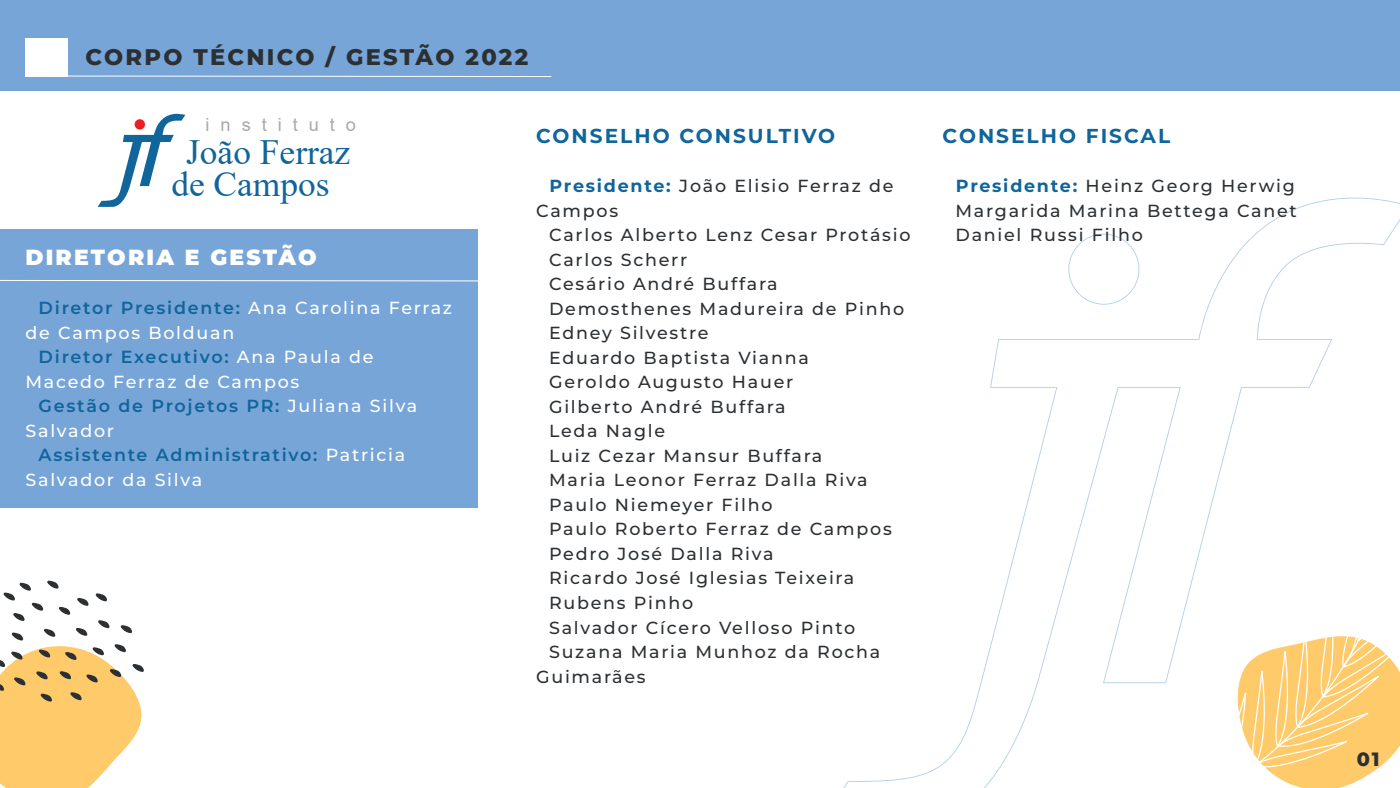
<style>
.page{position:relative;width:1400px;height:788px;background:#fff}
.page>*{position:absolute;margin:0;border:0;box-sizing:border-box;transform-origin:0 0}
.t1{font:35.44px/32.2px "Times New Roman";color:#10659a;text-align:center}
.t2{font:800 22.57px "Montserrat";letter-spacing:.1em;color:#2c3033}
.t3{font:900 21.88px "Montserrat";letter-spacing:.1em;color:#fff}
.t4{font:700 20.12px "Montserrat";letter-spacing:.1em;color:#10659a}
.t5{font:800 19.25px "Montserrat";color:#2c3033}
.t6{font:18.2px "Arial";letter-spacing:.6em;color:#a7aaaa}
.t7{font:500 17.5px/24.5px "Montserrat";letter-spacing:.1em;color:#2c3033}
.t8{font:600 17.5px "Montserrat";letter-spacing:.1em;color:#10659a}
.t9{font:500 17.5px "Montserrat";letter-spacing:.1em;color:#fff}
.s1{font-weight:500;color:#fff}
.s2{font-weight:700;color:#10659a}
</style>
<div class="page">
<svg style="left:843px;top:197px;width:557px;height:591px"></svg>
<svg style="left:1068px;top:234px;width:71px;height:70px"></svg>
<div style="left:0;top:0;width:1400px;height:91px;background:#77a5d7"></div>
<div style="left:0;top:229px;width:478px;height:278px;background:#77a5d7"></div>
<div style="left:26px;top:38px;width:42px;height:38px;background:#fff"></div>
<svg style="left:52px;top:75px;width:500px;height:2px"></svg>
<svg style="left:0;top:280px;width:478px;height:2px"></svg>
<svg style="left:1182px;top:556px;width:218px;height:232px"></svg>
<svg style="left:98px;top:113px;width:87px;height:94px"></svg>
<div style="left:135px;top:119px;width:10px;height:11px;background:#ec1d25;border-radius:50%"></div>
<svg style="left:0;top:580px;width:144px;height:208px"></svg>
<p class="t2" style="left:86px;top:41px;width:444px">CORPO TÉCNICO / GESTÃO 2022</p>
<p class="t6" style="left:206px;top:112px;width:152px">instituto</p>
<h1 class="t1" style="left:171px;top:135px;width:181px">João Ferraz de Campos</h1>
<p class="t3" style="left:26px;top:243px;width:293px">DIRETORIA E GESTÃO</p>
<p class="t8" style="left:39px;top:296px;width:415px">Diretor Presidente: <span class="s1">Ana Carolina Ferraz</span></p>
<p class="t9" style="left:26px;top:321px;width:210px">de Campos Bolduan</p>
<p class="t8" style="left:39px;top:345px;width:336px">Diretor Executivo: <span class="s1">Ana Paula de</span></p>
<p class="t9" style="left:26px;top:370px;width:275px">Macedo Ferraz de Campos</p>
<p class="t8" style="left:39px;top:394px;width:380px">Gestão de Projetos PR: <span class="s1">Juliana Silva</span></p>
<p class="t9" style="left:26px;top:419px;width:90px">Salvador</p>
<p class="t8" style="left:39px;top:443px;width:368px">Assistente Administrativo: <span class="s1">Patricia</span></p>
<p class="t9" style="left:26px;top:468px;width:178px">Salvador da Silva</p>
<p class="t4" style="left:536px;top:123px;width:301px">CONSELHO CONSULTIVO</p>
<p class="t7" style="left:536px;top:173px;width:359px;text-indent:13px"><span class="s2">Presidente:</span> João Elisio Ferraz de<br>Campos</p>
<p class="t7" style="left:549px;top:222px;width:363px">Carlos Alberto Lenz Cesar Protásio</p>
<p class="t7" style="left:549px;top:247px;width:140px">Carlos Scherr</p>
<p class="t7" style="left:549px;top:271px;width:230px">Cesário André Buffara</p>
<p class="t7" style="left:549px;top:296px;width:357px">Demosthenes Madureira de Pinho</p>
<p class="t7" style="left:549px;top:320px;width:161px">Edney Silvestre</p>
<p class="t7" style="left:549px;top:345px;width:261px">Eduardo Baptista Vianna</p>
<p class="t7" style="left:549px;top:369px;width:246px">Geroldo Augusto Hauer</p>
<p class="t7" style="left:549px;top:394px;width:238px">Gilberto André Buffara</p>
<p class="t7" style="left:549px;top:418px;width:118px">Leda Nagle</p>
<p class="t7" style="left:549px;top:443px;width:275px">Luiz Cezar Mansur Buffara</p>
<p class="t7" style="left:549px;top:467px;width:320px">Maria Leonor Ferraz Dalla Riva</p>
<p class="t7" style="left:549px;top:492px;width:225px">Paulo Niemeyer Filho</p>
<p class="t7" style="left:549px;top:516px;width:344px">Paulo Roberto Ferraz de Campos</p>
<p class="t7" style="left:549px;top:541px;width:226px">Pedro José Dalla Riva</p>
<p class="t7" style="left:549px;top:565px;width:307px">Ricardo José Iglesias Teixeira</p>
<p class="t7" style="left:549px;top:590px;width:146px">Rubens Pinho</p>
<p class="t7" style="left:549px;top:614px;width:308px">Salvador Cícero Velloso Pinto</p>
<p class="t7" style="left:549px;top:639px;width:333px">Suzana Maria Munhoz da Rocha</p>
<p class="t7" style="left:536px;top:663px;width:111px">Guimarães</p>
<p class="t4" style="left:943px;top:123px;width:229px">CONSELHO FISCAL</p>
<p class="t7" style="left:955px;top:173px;width:343px;text-align:justify"><span class="s2">Presidente:</span> Heinz Georg Herwig Margarida Marina Bettega Canet Daniel Russi Filho</p>
<p class="t5" style="left:1357px;top:746px;width:24px">01</p>
</div>
